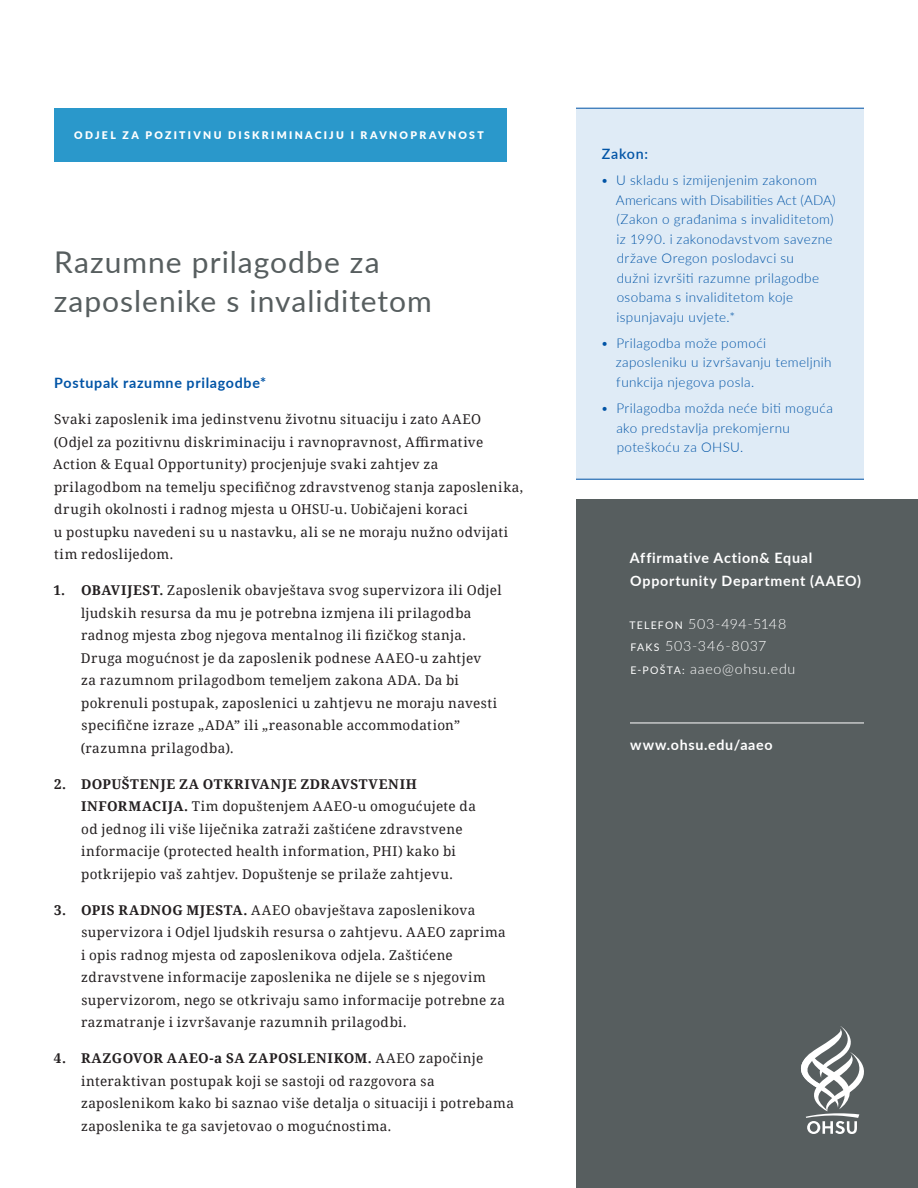
<style>
.page{position:relative;width:918px;height:1188px;background:#fff}
.page>*{position:absolute;margin:0;border:0;box-sizing:border-box;transform-origin:0 0}
.t1{font:30px/39px "Lato";letter-spacing:.03em;color:#575e5f}
.t2{font:700 14.25px/22.5px "Lato";letter-spacing:.05em;color:#fff}
.t3{font:300 14.25px/22.5px "Lato";letter-spacing:.05em;color:#fff}
.t4{font:700 14.25px "Lato";letter-spacing:.05em;color:#0154a6}
.t5{font:600 14.25px "Lato";letter-spacing:.05em;color:#0154a6}
.t6{font:13.5px/22.5px "Noto Serif";letter-spacing:.025em;color:#231f20}
.t7{font:300 13.5px/19.5px "Lato";letter-spacing:.025em;color:#0154a6}
.Cover_Headline{font:900 10.5px "Lato";letter-spacing:.22em;color:#fff}
.s1{font-weight:700}
.s2{font-weight:400;font-size:10.5px}
</style>
<div class="page">
<div style="left:576px;top:499px;width:342px;height:689px;background:#575e5f"></div>
<hr style="left:630px;top:723px;width:234px;height:1px;background:#fff">
<svg style="left:801px;top:1026px;width:63px;height:108px"></svg>
<div style="left:54px;top:108px;width:452px;height:54px;background:#2a98cb"></div>
<div style="left:576px;top:108px;width:288px;height:371px;background:#dfebf6"></div>
<hr style="left:576px;top:108px;width:288px;height:1px;background:#0154a6">
<hr style="left:576px;top:479px;width:288px;height:1px;background:#0154a6">
<p class="Cover_Headline" style="left:74px;top:127px;width:411px">ODJEL ZA POZITIVNU DISKRIMINACIJU I RAVNOPRAVNOST</p>
<p class="t1" style="left:54px;top:241px;width:380px">Razumne prilagodbe za zaposlenike s invaliditetom</p>
<p class="t4" style="left:54px;top:373px;width:213px">Postupak razumne prilagodbe*</p>
<p class="t6" style="left:53px;top:408px;width:472px">Svaki zaposlenik ima jedinstvenu životnu situaciju i zato AAEO<br>(Odjel za pozitivnu diskriminaciju i ravnopravnost, Affirmative Action &amp; Equal Opportunity) procjenjuje svaki zahtjev za prilagodbom na temelju specifičnog zdravstvenog stanja zaposlenika, drugih okolnosti i radnog mjesta u OHSU-u. Uobičajeni koraci<br>u postupku navedeni su u nastavku, ali se ne moraju nužno odvijati tim redoslijedom.</p>
<p class="t6" style="left:81px;top:579px;width:422px;text-indent:-27px"><span class="s1">1. OBAVIJEST.</span> Zaposlenik obavještava svog supervizora ili Odjel ljudskih resursa da mu je potrebna izmjena ili prilagodba radnog mjesta zbog njegova mentalnog ili fizičkog stanja.<br>Druga mogućnost je da zaposlenik podnese AAEO-u zahtjev<br>za razumnom prilagodbom temeljem zakona ADA. Da bi pokrenuli postupak, zaposlenici u zahtjevu ne moraju navesti specifične izraze „ADA” ili „reasonable accommodation” (razumna prilagodba).</p>
<p class="t6" style="left:81px;top:772px;width:396px;text-indent:-27px"><span class="s1">2. DOPUŠTENJE ZA OTKRIVANJE ZDRAVSTVENIH INFORMACIJA.</span> Tim dopuštenjem AAEO-u omogućujete da od jednog ili više liječnika zatraži zaštićene zdravstvene informacije (protected health information, PHI) kako bi potkrijepio vaš zahtjev. Dopuštenje se prilaže zahtjevu.</p>
<p class="t6" style="left:81px;top:898px;width:426px;text-indent:-27px"><span class="s1">3. OPIS RADNOG MJESTA.</span> AAEO obavještava zaposlenikova supervizora i Odjel ljudskih resursa o zahtjevu. AAEO zaprima i opis radnog mjesta od zaposlenikova odjela. Zaštićene zdravstvene informacije zaposlenika ne dijele se s njegovim supervizorom, nego se otkrivaju samo informacije potrebne za razmatranje i izvršavanje razumnih prilagodbi.</p>
<p class="t6" style="left:81px;top:1047px;width:434px;text-indent:-27px"><span class="s1">4. RAZGOVOR AAEO-a SA ZAPOSLENIKOM.</span> AAEO započinje interaktivan postupak koji se sastoji od razgovora sa zaposlenikom kako bi saznao više detalja o situaciji i potrebama zaposlenika te ga savjetovao o mogućnostima.</p>
<p class="t5" style="left:602px;top:143px;width:48px">Zakon:</p>
<p class="t7" style="left:616px;top:170px;width:221px;text-indent:-15px">• U skladu s izmijenjenim zakonom<br>Americans with Disabilities Act (ADA) (Zakon o građanima s invaliditetom) iz 1990. i zakonodavstvom savezne države Oregon poslodavci su<br>dužni izvršiti razumne prilagodbe osobama s invaliditetom koje ispunjavaju uvjete.*</p>
<p class="t7" style="left:616px;top:333px;width:217px;text-indent:-15px">• Prilagodba može pomoći zaposleniku u izvršavanju temeljnih funkcija njegova posla.</p>
<p class="t7" style="left:616px;top:398px;width:218px;text-indent:-16px">• Prilagodba možda neće biti moguća ako predstavlja prekomjernu poteškoću za OHSU.</p>
<p class="t2" style="left:630px;top:546px;width:233px">Affirmative Action&amp; Equal<br>Opportunity Department (AAEO)</p>
<p class="t3" style="left:630px;top:612px;width:158px"><span class="s2">TELEFON</span> 503-494-5148<br><span class="s2">FAKS</span> 503-346-8037</p>
<p class="t3" style="left:630px;top:657px;width:167px"><span class="s2">E-POŠTA:</span> aaeo@ohsu.edu</p>
<p class="t2" style="left:630px;top:733px;width:144px">www.ohsu.edu/aaeo</p>
</div>
